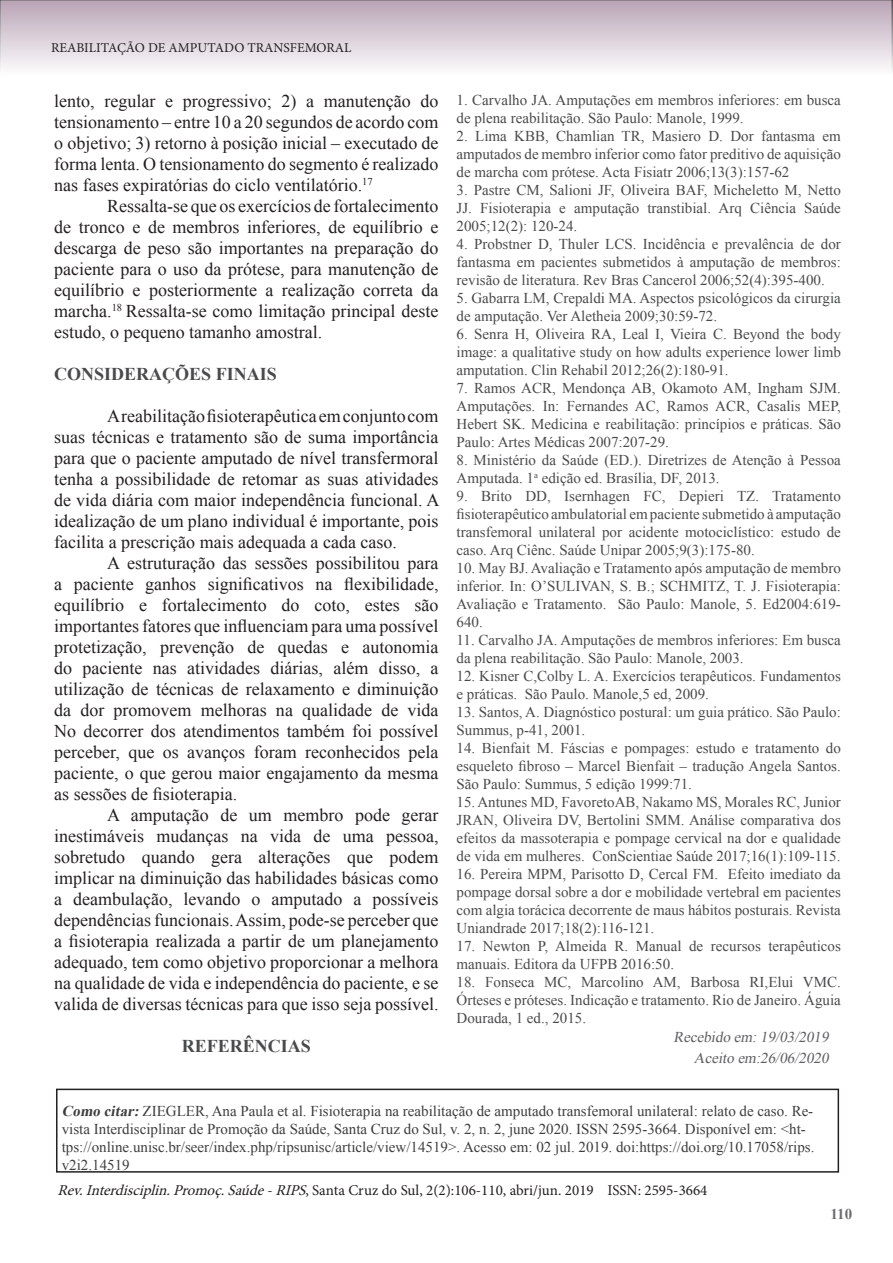
<style>
.page{position:relative;width:893px;height:1263px;background:#fff}
.page>*{position:absolute;margin:0;border:0;box-sizing:border-box;transform-origin:0 0}
.Corpo_de_texto{font:18px/21px "Times New Roman";color:#231f20;text-align:justify}
.Título_1{font:700 18px "Times New Roman";color:#494a4b}
.t1{font:15px/18px "Times New Roman";color:#494a4b;text-align:justify}
.t2{font:15px/18px "Times New Roman";color:#3e3e3f}
.t3{font:15px "Minion Pro";color:#231f20}
.t4{font:italic 15px "Times New Roman";color:#5f5f62}
.t5{font:700 15px "Times New Roman";color:#6c6d70}
.t6{font:13.5px "Minion Pro";color:#231f20}
.s1{font-weight:700;font-style:italic}
.s2{font-style:italic}
</style>
<div class="page">
<svg style="left:0;top:0;width:893px;height:72px;background:#d8cdd7"></svg>
<div style="left:56px;top:1088px;width:783px;height:84px;border:2px solid #231f20"></div>
<p class="t6" style="left:51px;top:38px;width:302px">REABILITAÇÃO DE AMPUTADO TRANSFEMORAL</p>
<p class="Corpo_de_texto" style="left:54px;top:90px;width:386px">lento, regular e progressivo; 2) a manutenção do tensionamento – entre 10 a 20 segundos de acordo com o objetivo; 3) retorno à posição inicial – executado de forma lenta. O tensionamento do segmento é realizado nas fases expiratórias do ciclo ventilatório.<sup>17</sup></p>
<p class="Corpo_de_texto" style="left:54px;top:195px;width:386px;text-indent:53px">Ressalta-se que os exercícios de fortalecimento de tronco e de membros inferiores, de equilíbrio e descarga de peso são importantes na preparação do paciente para o uso da prótese, para manutenção de equilíbrio e posteriormente a realização correta da marcha.<sup>18</sup> Ressalta-se como limitação principal deste estudo, o pequeno tamanho amostral.</p>
<p class="Título_1" style="left:54px;top:362px;width:224px">CONSIDERAÇÕES FINAIS</p>
<p class="Corpo_de_texto" style="left:54px;top:405px;width:387px;text-indent:53px">A reabilitação fisioterapêutica em conjunto com suas técnicas e tratamento são de suma importância para que o paciente amputado de nível transfermoral tenha a possibilidade de retomar as suas atividades de vida diária com maior independência funcional. A idealização de um plano individual é importante, pois facilita a prescrição mais adequada a cada caso.</p>
<p class="Corpo_de_texto" style="left:54px;top:552px;width:386px;text-indent:53px">A estruturação das sessões possibilitou para a paciente ganhos significativos na flexibilidade, equilíbrio e fortalecimento do coto, estes são importantes fatores que influenciam para uma possível protetização, prevenção de quedas e autonomia do paciente nas atividades diárias, além disso, a utilização de técnicas de relaxamento e diminuição da dor promovem melhoras na qualidade de vida No decorrer dos atendimentos também foi possível perceber, que os avanços foram reconhecidos pela paciente, o que gerou maior engajamento da mesma as sessões de fisioterapia.</p>
<p class="Corpo_de_texto" style="left:54px;top:804px;width:386px;text-indent:53px">A amputação de um membro pode gerar inestimáveis mudanças na vida de uma pessoa, sobretudo quando gera alterações que podem implicar na diminuição das habilidades básicas como a deambulação, levando o amputado a possíveis dependências funcionais. Assim, pode-se perceber que a fisioterapia realizada a partir de um planejamento adequado, tem como objetivo proporcionar a melhora na qualidade de vida e independência do paciente, e se valida de diversas técnicas para que isso seja possível.</p>
<p class="Título_1" style="left:182px;top:1034px;width:131px">REFERÊNCIAS</p>
<p class="t1" style="left:457px;top:91px;width:386px">1. Carvalho JA. Amputações em membros inferiores: em busca de plena reabilitação. São Paulo: Manole, 1999.</p>
<p class="t1" style="left:457px;top:127px;width:386px">2. Lima KBB, Chamlian TR, Masiero D. Dor fantasma em amputados de membro inferior como fator preditivo de aquisição de marcha com prótese. Acta Fisiatr 2006;13(3):157-62</p>
<p class="t1" style="left:457px;top:181px;width:386px">3. Pastre CM, Salioni JF, Oliveira BAF, Micheletto M, Netto JJ. Fisioterapia e amputação transtibial. Arq Ciência Saúde 2005;12(2): 120-24.</p>
<p class="t1" style="left:457px;top:235px;width:386px">4. Probstner D, Thuler LCS. Incidência e prevalência de dor fantasma em pacientes submetidos à amputação de membros: revisão de literatura. Rev Bras Cancerol 2006;52(4):395-400.</p>
<p class="t1" style="left:457px;top:289px;width:386px">5. Gabarra LM, Crepaldi MA. Aspectos psicológicos da cirurgia de amputação. Ver Aletheia 2009;30:59-72.</p>
<p class="t1" style="left:457px;top:325px;width:386px">6. Senra H, Oliveira RA, Leal I, Vieira C. Beyond the body image: a qualitative study on how adults experience lower limb amputation. Clin Rehabil 2012;26(2):180-91.</p>
<p class="t1" style="left:457px;top:379px;width:386px">7. Ramos ACR, Mendonça AB, Okamoto AM, Ingham SJM.<br>Amputações. In: Fernandes AC, Ramos ACR, Casalis MEP, Hebert SK. Medicina e reabilitação: princípios e práticas. São Paulo: Artes Médicas 2007:207-29.</p>
<p class="t1" style="left:457px;top:451px;width:386px">8. Ministério da Saúde (ED.). Diretrizes de Atenção à Pessoa<br>Amputada. 1<sup>a</sup> edição ed. Brasília, DF, 2013.</p>
<p class="t1" style="left:457px;top:487px;width:386px">9. Brito DD, Isernhagen FC, Depieri TZ. Tratamento fisioterapêutico ambulatorial em paciente submetido à amputação transfemoral unilateral por acidente motociclístico: estudo de caso. Arq Ciênc. Saúde Unipar 2005;9(3):175-80.</p>
<p class="t1" style="left:457px;top:559px;width:386px">10. May BJ. Avaliação e Tratamento após amputação de membro inferior. In: O’SULIVAN, S. B.; SCHMITZ, T. J. Fisioterapia:<br>Avaliação e Tratamento. São Paulo: Manole, 5. Ed2004:619- 640.</p>
<p class="t1" style="left:457px;top:631px;width:386px">11. Carvalho JA. Amputações de membros inferiores: Em busca da plena reabilitação. São Paulo: Manole, 2003.</p>
<p class="t1" style="left:457px;top:667px;width:386px">12. Kisner C,Colby L. A. Exercícios terapêuticos. Fundamentos e práticas. São Paulo. Manole,5 ed, 2009.</p>
<p class="t1" style="left:457px;top:703px;width:386px">13. Santos, A. Diagnóstico postural: um guia prático. São Paulo:<br>Summus, p-41, 2001.</p>
<p class="t1" style="left:457px;top:739px;width:386px">14. Bienfait M. Fáscias e pompages: estudo e tratamento do esqueleto fibroso – Marcel Bienfait – tradução Angela Santos.<br>São Paulo: Summus, 5 edição 1999:71.</p>
<p class="t1" style="left:457px;top:793px;width:386px">15. Antunes MD, FavoretoAB, Nakamo MS, Morales RC, Junior JRAN, Oliveira DV, Bertolini SMM. Análise comparativa dos efeitos da massoterapia e pompage cervical na dor e qualidade de vida em mulheres. ConScientiae Saúde 2017;16(1):109-115.</p>
<p class="t1" style="left:457px;top:865px;width:386px">16. Pereira MPM, Parisotto D, Cercal FM. Efeito imediato da pompage dorsal sobre a dor e mobilidade vertebral em pacientes com algia torácica decorrente de maus hábitos posturais. Revista Uniandrade 2017;18(2):116-121.</p>
<p class="t1" style="left:457px;top:937px;width:386px">17. Newton P, Almeida R. Manual de recursos terapêuticos manuais. Editora da UFPB 2016:50.</p>
<p class="t1" style="left:457px;top:973px;width:386px">18. Fonseca MC, Marcolino AM, Barbosa RI,Elui VMC.<br>Órteses e próteses. Indicação e tratamento. Rio de Janeiro. Águia Dourada, 1 ed., 2015.</p>
<p class="t4" style="left:673px;top:1027px;width:160px">Recebido em:19/03/2019</p>
<p class="t4" style="left:694px;top:1048px;width:140px">Aceito em:26/06/2020</p>
<p class="t2" style="left:62px;top:1102px;width:754px"><span class="s1">Como citar:</span>ZIEGLER, Ana Paula et al. Fisioterapia na reabilitação de amputado transfemoral unilateral: relato de caso. Re&shy;vista Interdisciplinar de Promoção da Saúde, Santa Cruz do Sul, v. 2, n. 2, june 2020. ISSN 2595-3664. Disponível em: &lt;ht&shy;tps://online.unisc.br/seer/index.php/ripsunisc/article/view/14519&gt;. Acesso em: 02 jul. 2019. doi:https://doi.org/10.17058/rips. v2i2.14519</p>
<p class="t3" style="left:57px;top:1180px;width:652px"><span class="s2">Rev.Interdisciplin.Promoç.Saúde-RIPS</span>, Santa Cruz do Sul, 2(2):106-110, abri/jun. 2019 ISSN: 2595-3664</p>
<p class="t5" style="left:831px;top:1204px;width:23px">110</p>
</div>
